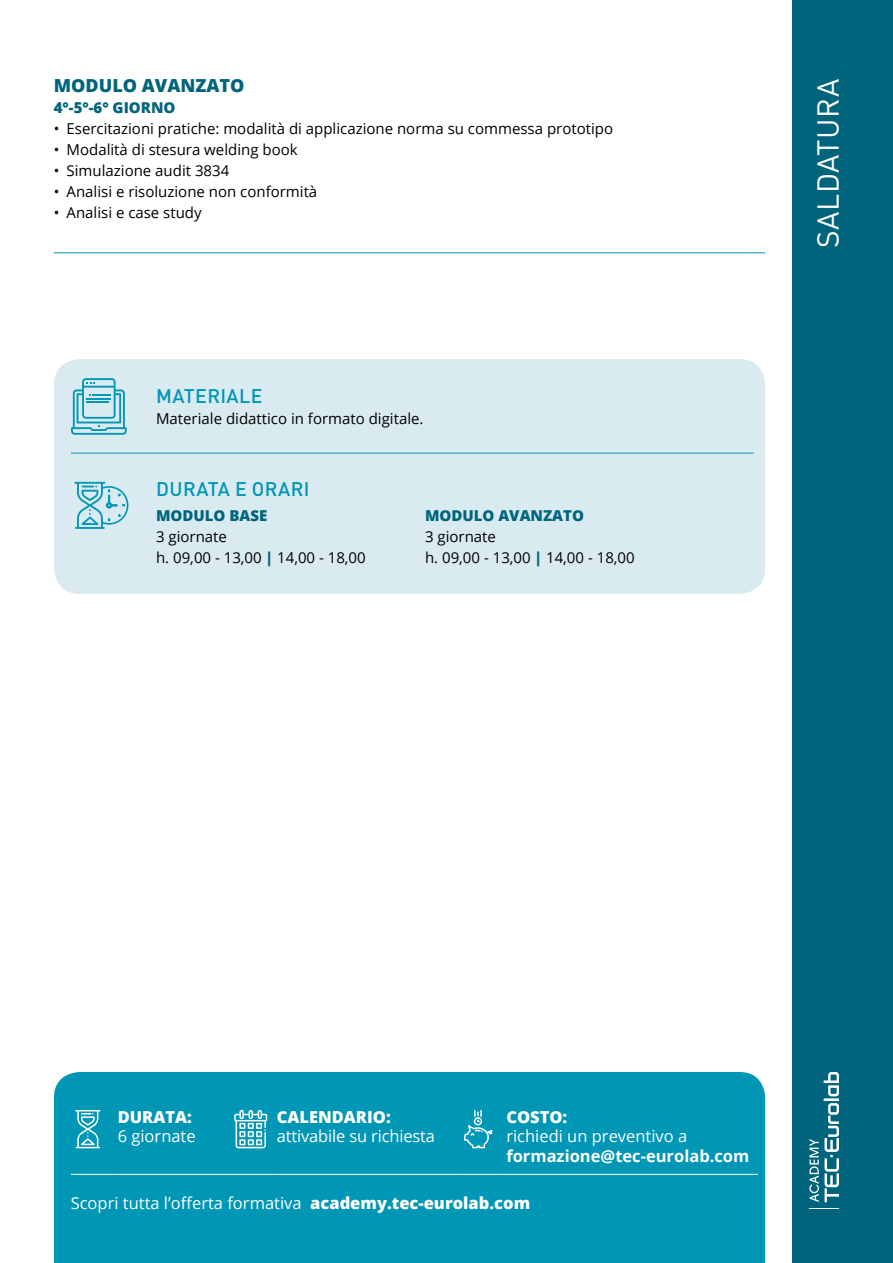
<style>
.page{position:relative;width:893px;height:1263px;background:#fff}
.page>*{position:absolute;margin:0;border:0;box-sizing:border-box;transform-origin:0 0}
.t1{font:30px "DIN Pro";letter-spacing:.02em;color:#fff}
.t2{font:500 19.5px "DIN Pro";letter-spacing:.02em;color:#0096b6}
.t3{font:800 18px "Open Sans";color:#00647c}
.t4{font:16.5px "Open Sans";color:#fff}
.t5{font:700 16.5px "Open Sans";color:#fff}
.t6{font:800 16.5px "Open Sans";color:#fff}
.t7{font:15px/21px "Open Sans";color:#000}
.t8{font:800 15px "Open Sans";color:#00647c}
.s1{font-weight:800;color:#00647c}
.s2{font-weight:800}
</style>
<div class="page">
<div style="left:54px;top:1072px;width:711px;height:191px;background:#0096b6"></div>
<hr style="left:71px;top:1174px;width:42px;height:1px;background:#fff">
<hr style="left:113px;top:1174px;width:117px;height:1px;background:#fff">
<hr style="left:230px;top:1174px;width:42px;height:1px;background:#fff">
<hr style="left:272px;top:1174px;width:188px;height:1px;background:#fff">
<hr style="left:460px;top:1174px;width:42px;height:1px;background:#fff">
<hr style="left:502px;top:1174px;width:256px;height:1px;background:#fff">
<svg style="left:75px;top:1110px;width:25px;height:38px"></svg>
<svg style="left:234px;top:1110px;width:33px;height:38px"></svg>
<svg style="left:464px;top:1110px;width:29px;height:38px"></svg>
<div style="left:792px;top:0;width:101px;height:1263px;background:#00647c"></div>
<svg style="left:809px;top:1072px;width:30px;height:130px"></svg>
<hr style="left:809px;top:1208px;width:30px;height:1px;background:#fff">
<hr style="left:54px;top:252px;width:711px;height:1px;background:#0096b6">
<div style="left:54px;top:359px;width:711px;height:235px;background:#d9eaf1;border-radius:26px"></div>
<hr style="left:71px;top:453px;width:683px;height:1px;background:#0096b6">
<svg style="left:71px;top:378px;width:56px;height:57px"></svg>
<svg style="left:74px;top:482px;width:55px;height:47px"></svg>
<p class="t3" style="left:54px;top:72px;width:192px">MODULO AVANZATO</p>
<p class="t8" style="left:54px;top:97px;width:123px">4°-5°-6° GIORNO</p>
<p class="t7" style="left:54px;top:118px;width:561px">• Esercitazioni pratiche: modalità di applicazione norma su commessa prototipo</p>
<p class="t7" style="left:54px;top:139px;width:245px">• Modalità di stesura welding book</p>
<p class="t7" style="left:54px;top:160px;width:177px">• Simulazione audit 3834</p>
<p class="t7" style="left:54px;top:181px;width:265px">• Analisi e risoluzione non conformità</p>
<p class="t7" style="left:54px;top:202px;width:149px">• Analisi e case study</p>
<h2 class="t2" style="left:156px;top:380px;width:108px">MATERIALE</h2>
<p class="t7" style="left:156px;top:407px;width:269px">Materiale didattico in formato digitale.</p>
<h2 class="t2" style="left:156px;top:473px;width:155px">DURATA E ORARI</h2>
<p class="t8" style="left:156px;top:504px;width:113px">MODULO BASE</p>
<p class="t7" style="left:156px;top:525px;width:211px">3 giornate<br>h. 09,00 - 13,00 <span class="s1">|</span> 14,00 - 18,00</p>
<p class="t8" style="left:425px;top:504px;width:160px">MODULO AVANZATO</p>
<p class="t7" style="left:425px;top:525px;width:211px">3 giornate<br>h. 09,00 - 13,00 <span class="s1">|</span> 14,00 - 18,00</p>
<h1 class="t1" style="left:804px;top:248px;width:171px;rotate:-90deg">SALDATURA</h1>
<p class="t6" style="left:118px;top:1104px;width:76px">DURATA:</p>
<p class="t4" style="left:118px;top:1125px;width:80px">6 giornate</p>
<p class="t6" style="left:277px;top:1104px;width:116px">CALENDARIO:</p>
<p class="t4" style="left:277px;top:1125px;width:160px">attivabile su richiesta</p>
<p class="t6" style="left:506px;top:1104px;width:63px">COSTO:</p>
<p class="t4" style="left:506px;top:1125px;width:182px">richiedi un preventivo a</p>
<p class="t5" style="left:506px;top:1144px;width:244px">formazione@tec-eurolab.com</p>
<p class="t4" style="left:71px;top:1192px;width:461px">Scopri tutta l’offerta formativa <span class="s2">academy.tec-eurolab.com</span></p>
</div>
